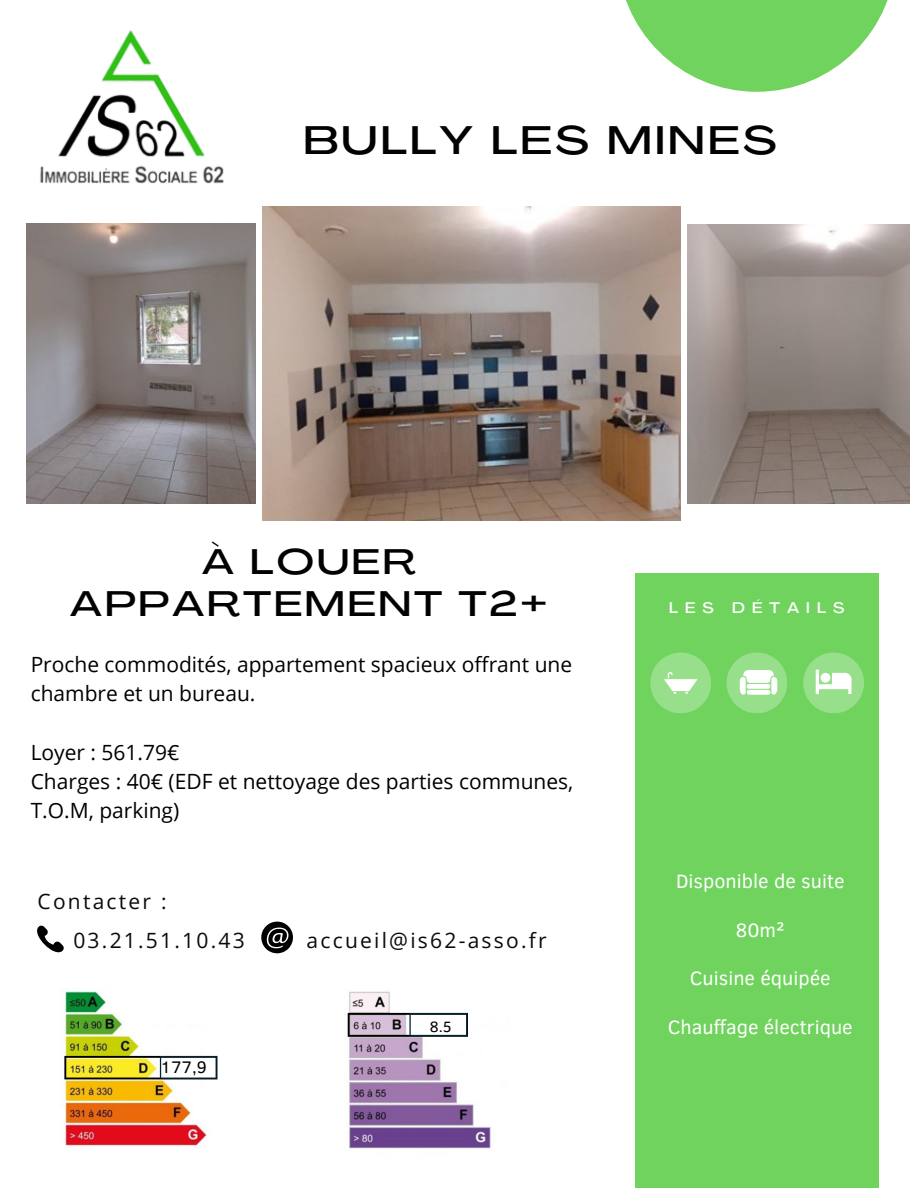
<style>
.page{position:relative;width:918px;height:1188px;background:#fff}
.page>*{position:absolute;margin:0;border:0;box-sizing:border-box;transform-origin:0 0}
.t1{font:500 39.3px "Agrandir Grand";letter-spacing:.095em;color:#020202}
.t2{font:500 35.1px "Agrandir Grand";letter-spacing:.095em;color:#020202}
.t3{font:21px/29.2px "Open Sans";color:#000}
.t4{font:21px "Open Sans";letter-spacing:.105em;color:#0a0a0a}
.t5{font:19.8px "Clear Sans";color:#fff}
.t6{font:17.25px "Clear Sans";color:#000}
.t7{font:15.3px "Clear Sans";color:#000}
.t8{font:500 expanded 15.15px "Agrandir";letter-spacing:.465em;color:#fff}
</style>
<div class="page">
<div style="left:635px;top:574px;width:243px;height:614px;background:#6fd35d"></div>
<div style="left:803px;top:652px;width:61px;height:61px;background:#97df8a;border-radius:50%"></div>
<svg style="left:816px;top:670px;width:36px;height:24px"></svg>
<div style="left:650px;top:652px;width:61px;height:61px;background:#97df8a;border-radius:50%"></div>
<svg style="left:664px;top:672px;width:33px;height:22px"></svg>
<div style="left:726px;top:652px;width:61px;height:61px;background:#97df8a;border-radius:50%"></div>
<svg style="left:740px;top:670px;width:37px;height:25px"></svg>
<svg style="left:37px;top:925px;width:27px;height:28px"></svg>
<svg style="left:261px;top:922px;width:32px;height:31px"></svg>
<img style="left:61px;top:991px;width:157px;height:156px">
<svg style="left:626px;top:0;width:262px;height:92px;fill:#6fd35d"></svg>
<img style="left:40px;top:30px;width:184px;height:154px">
<img style="left:347px;top:991px;width:144px;height:158px">
<img style="left:27px;top:223px;width:229px;height:281px">
<img style="left:262px;top:206px;width:419px;height:315px">
<img style="left:687px;top:225px;width:223px;height:278px">
<p class="t1" style="left:304px;top:124px;width:474px">BULLY LES MINES</p>
<p class="t2" style="left:202px;top:548px;width:215px">À LOUER</p>
<p class="t2" style="left:70px;top:590px;width:478px">APPARTEMENT T2+</p>
<h2 class="t3" style="left:31px;top:649px;width:543px">Proche commodités, appartement spacieux offrant une chambre et un bureau.</h2>
<p class="t3" style="left:31px;top:737px;width:544px">Loyer : 561.79€<br>Charges : 40€ (EDF et nettoyage des parties communes,<br>T.O.M, parking)</p>
<p class="t4" style="left:38px;top:886px;width:130px">Contacter :</p>
<p class="t4" style="left:73px;top:926px;width:173px">03.21.51.10.43</p>
<p class="t4" style="left:307px;top:926px;width:242px">accueil@is62-asso.fr</p>
<h4 class="t6" style="left:160px;top:1054px;width:48px">177,9</h4>
<p class="t7" style="left:430px;top:1015px;width:23px">8.5</p>
<p class="t8" style="left:669px;top:602px;width:177px">LES DÉTAILS</p>
<p class="t5" style="left:676px;top:867px;width:170px">Disponible de suite</p>
<p class="t5" style="left:736px;top:915px;width:50px">80m²</p>
<h5 class="t5" style="left:690px;top:964px;width:142px">Cuisine équipée</h5>
<p class="t5" style="left:668px;top:1013px;width:186px">Chauffage électrique</p>
</div>
